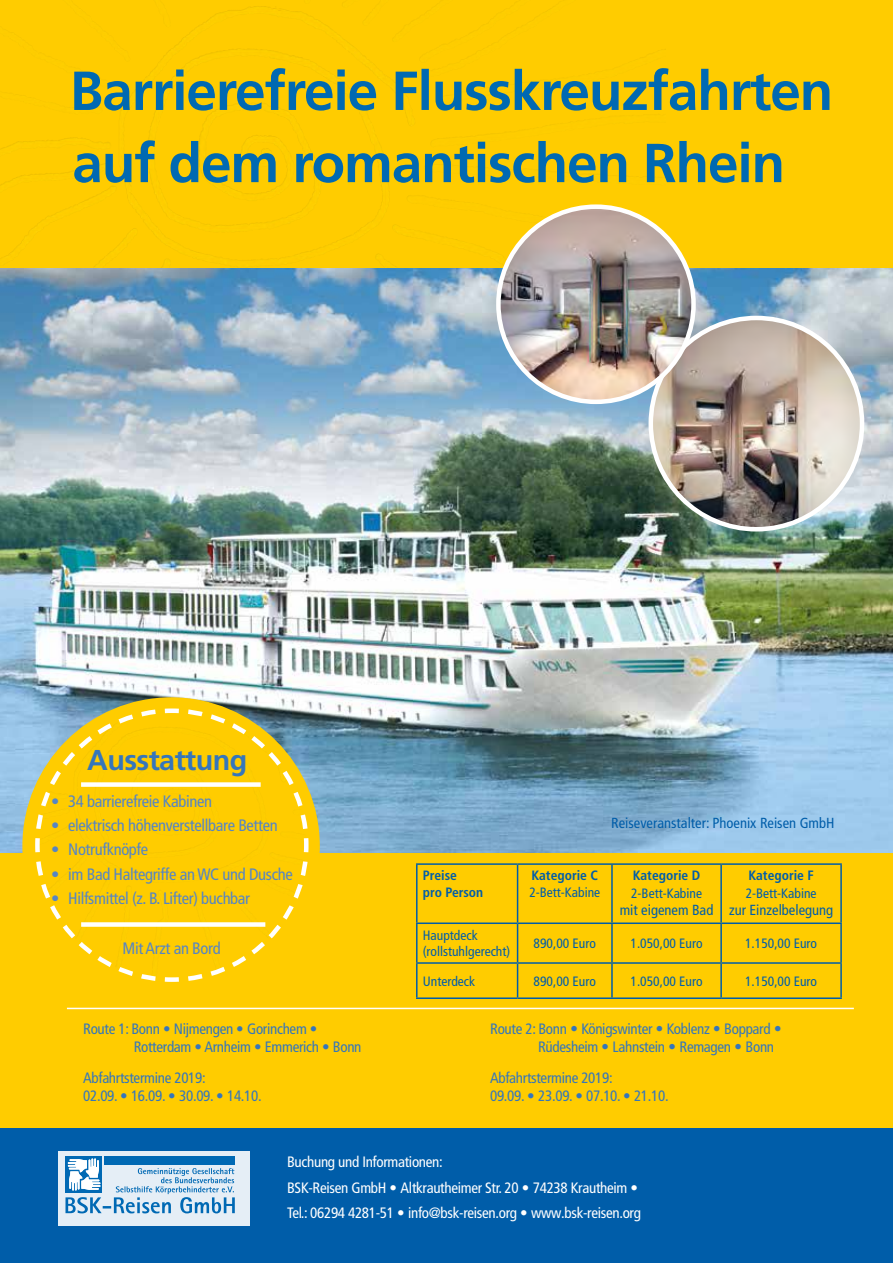
<style>
.page{position:relative;width:893px;height:1263px;background:#fff}
.page>*{position:absolute;margin:0;border:0;box-sizing:border-box;transform-origin:0 0}
.t1{font:700 28.65px "Frutiger LT Pro";letter-spacing:-.02em;color:#3576bb}
.t2{font:condensed 16.5px "Frutiger LT Pro";letter-spacing:-.02em;color:#5685c4}
.t3{font:condensed 15px/18px "Frutiger LT Pro";letter-spacing:-.02em;color:#3576bb}
.t4{font:condensed 15px/25.5px "Frutiger LT Pro";letter-spacing:-.02em;color:#fff}
.t5{font:condensed 14.55px "Frutiger LT Pro";color:#005da9}
.t6{font:condensed 13.5px/16.2px "Frutiger LT Pro";color:#005da9}
.t7{font:700 condensed 13.5px/16.2px "Frutiger LT Pro";color:#005da9}
.s1{font-family:"Rotis Sans Serif Std";font-weight:700;font-stretch:normal}
</style>
<div class="page">
<img style="left:0;top:267px;width:893px;height:586px">
<div style="left:0;top:0;width:893px;height:267px;background:#fc0"></div>
<div style="left:0;top:853px;width:893px;height:410px;background:#fc0"></div>
<img style="left:651px;top:320px;width:211px;height:209px">
<div style="left:648px;top:316px;width:216px;height:215px;border:5px solid #fff;border-radius:50%"></div>
<img style="left:499px;top:210px;width:194px;height:192px">
<div style="left:496px;top:204px;width:200px;height:200px;border:5px solid #fff;border-radius:50%"></div>
<hr style="left:67px;top:1008px;width:787px;height:1px;background:#fff">
<svg style="left:74px;top:68px;width:755px;height:43px"></svg>
<svg style="left:74px;top:140px;width:707px;height:43px"></svg>
<div style="left:0;top:1128px;width:893px;height:135px;background:#005da9"></div>
<div style="left:59px;top:1151px;width:191px;height:74px;background:#e5eef6"></div>
<div style="left:105px;top:1156px;width:130px;height:8px;background:#0069b4"></div>
<div style="left:66px;top:1156px;width:36px;height:36px;background:#0069b4"></div>
<svg style="left:65px;top:1158px;width:170px;height:55px"></svg>
<hr style="left:416px;top:863px;width:102px;height:2px;background:#005da9">
<hr style="left:416px;top:865px;width:2px;height:57px;background:#005da9">
<hr style="left:518px;top:863px;width:94px;height:2px;background:#005da9">
<hr style="left:517px;top:865px;width:1px;height:57px;background:#005da9">
<hr style="left:612px;top:863px;width:109px;height:2px;background:#005da9">
<hr style="left:611px;top:865px;width:2px;height:57px;background:#005da9">
<hr style="left:721px;top:863px;width:121px;height:2px;background:#005da9">
<hr style="left:720px;top:865px;width:2px;height:57px;background:#005da9">
<hr style="left:840px;top:865px;width:2px;height:57px;background:#005da9">
<hr style="left:416px;top:922px;width:102px;height:2px;background:#005da9">
<hr style="left:416px;top:924px;width:2px;height:38px;background:#005da9">
<hr style="left:518px;top:922px;width:94px;height:2px;background:#005da9">
<hr style="left:517px;top:924px;width:1px;height:38px;background:#005da9">
<hr style="left:612px;top:922px;width:109px;height:2px;background:#005da9">
<hr style="left:611px;top:924px;width:2px;height:38px;background:#005da9">
<hr style="left:721px;top:922px;width:121px;height:2px;background:#005da9">
<hr style="left:720px;top:924px;width:2px;height:38px;background:#005da9">
<hr style="left:840px;top:924px;width:2px;height:38px;background:#005da9">
<hr style="left:416px;top:962px;width:102px;height:2px;background:#005da9">
<hr style="left:416px;top:964px;width:2px;height:33px;background:#005da9">
<hr style="left:518px;top:962px;width:94px;height:2px;background:#005da9">
<hr style="left:517px;top:964px;width:1px;height:33px;background:#005da9">
<hr style="left:612px;top:962px;width:109px;height:2px;background:#005da9">
<hr style="left:611px;top:964px;width:2px;height:33px;background:#005da9">
<hr style="left:721px;top:962px;width:121px;height:2px;background:#005da9">
<hr style="left:720px;top:964px;width:2px;height:33px;background:#005da9">
<hr style="left:840px;top:964px;width:2px;height:33px;background:#005da9">
<hr style="left:416px;top:997px;width:102px;height:2px;background:#005da9">
<hr style="left:518px;top:997px;width:94px;height:2px;background:#005da9">
<hr style="left:612px;top:997px;width:109px;height:2px;background:#005da9">
<hr style="left:721px;top:997px;width:121px;height:2px;background:#005da9">
<div style="left:22px;top:697px;width:298px;height:298px;background:#fc0;border-radius:50%"></div>
<svg style="left:33px;top:706px;width:278px;height:276px"></svg>
<div style="left:81px;top:922px;width:184px;height:5px;background:#fff"></div>
<div style="left:81px;top:782px;width:180px;height:5px;background:#fff"></div>
<h1 class="t1" style="left:87px;top:744px;width:162px">Ausstattung</h1>
<p class="t2" style="left:51px;top:792px;width:162px">• 34 barrierefreie Kabinen</p>
<p class="t2" style="left:51px;top:816px;width:228px">• elektrisch höhenverstellbare Betten</p>
<p class="t2" style="left:51px;top:840px;width:99px">• Notrufknöpfe</p>
<p class="t2" style="left:51px;top:864px;width:243px">• im Bad Haltegriffe an WC und Dusche</p>
<p class="t2" style="left:51px;top:888px;width:201px">• Hilfsmittel (z. B. Lifter) buchbar</p>
<p class="t2" style="left:122px;top:939px;width:100px">Mit Arzt an Bord</p>
<p class="t5" style="left:611px;top:814px;width:225px">Reiseveranstalter: Phoenix Reisen GmbH</p>
<p class="t7" style="left:423px;top:867px;width:62px">Preise<br>pro Person</p>
<p class="t7" style="left:531px;top:867px;width:68px">Kategorie C</p>
<p class="t6" style="left:529px;top:884px;width:72px">2-Bett-Kabine</p>
<p class="t7" style="left:633px;top:867px;width:69px">Kategorie D</p>
<p class="t6" style="left:631px;top:885px;width:72px">2-Bett-Kabine</p>
<p class="t5" style="left:620px;top:902px;width:95px">mit eigenem Bad</p>
<p class="t7" style="left:748px;top:867px;width:67px">Kategorie F</p>
<p class="t6" style="left:746px;top:885px;width:72px">2-Bett-Kabine</p>
<p class="t5" style="left:729px;top:902px;width:106px">zur Einzelbelegung</p>
<p class="t6" style="left:423px;top:927px;width:89px">Hauptdeck (rollstuhlgerecht)</p>
<p class="t6" style="left:534px;top:935px;width:64px">890,00 Euro</p>
<p class="t6" style="left:630px;top:935px;width:74px">1.050,00 Euro</p>
<p class="t6" style="left:745px;top:935px;width:74px">1.150,00 Euro</p>
<p class="t6" style="left:423px;top:973px;width:54px">Unterdeck</p>
<p class="t6" style="left:534px;top:973px;width:64px">890,00 Euro</p>
<p class="t6" style="left:630px;top:973px;width:74px">1.050,00 Euro</p>
<p class="t6" style="left:745px;top:973px;width:74px">1.150,00 Euro</p>
<p class="t3" style="left:134px;top:1019px;width:229px;text-indent:-51px">Route 1: Bonn • Nijmengen • Gorinchem •<br>Rotterdam • Arnheim • Emmerich • Bonn</p>
<p class="t3" style="left:83px;top:1069px;width:180px">Abfahrtstermine 2019:<br>02.09. • 16.09. • 30.09. • 14.10.</p>
<p class="t3" style="left:490px;top:1069px;width:180px">Abfahrtstermine 2019:<br>09.09. • 23.09. • 07.10. • 21.10.</p>
<p class="t3" style="left:538px;top:1020px;width:245px;text-indent:-48px">Route 2: Bonn <span class="s1">•</span> Königswinter <span class="s1">•</span> Koblenz <span class="s1">•</span> Boppard <span class="s1">•<br></span>Rüdesheim <span class="s1">•</span> Lahnstein <span class="s1">•</span> Remagen <span class="s1">•</span> Bonn</p>
<p class="t4" style="left:287px;top:1149px;width:355px">Buchung und Informationen:<br>BSK-Reisen GmbH • Altkrautheimer Str. 20 • 74238 Krautheim •<br>Tel.: 06294 4281-51 • info@bsk-reisen.org • www.bsk-reisen.org</p>
</div>
